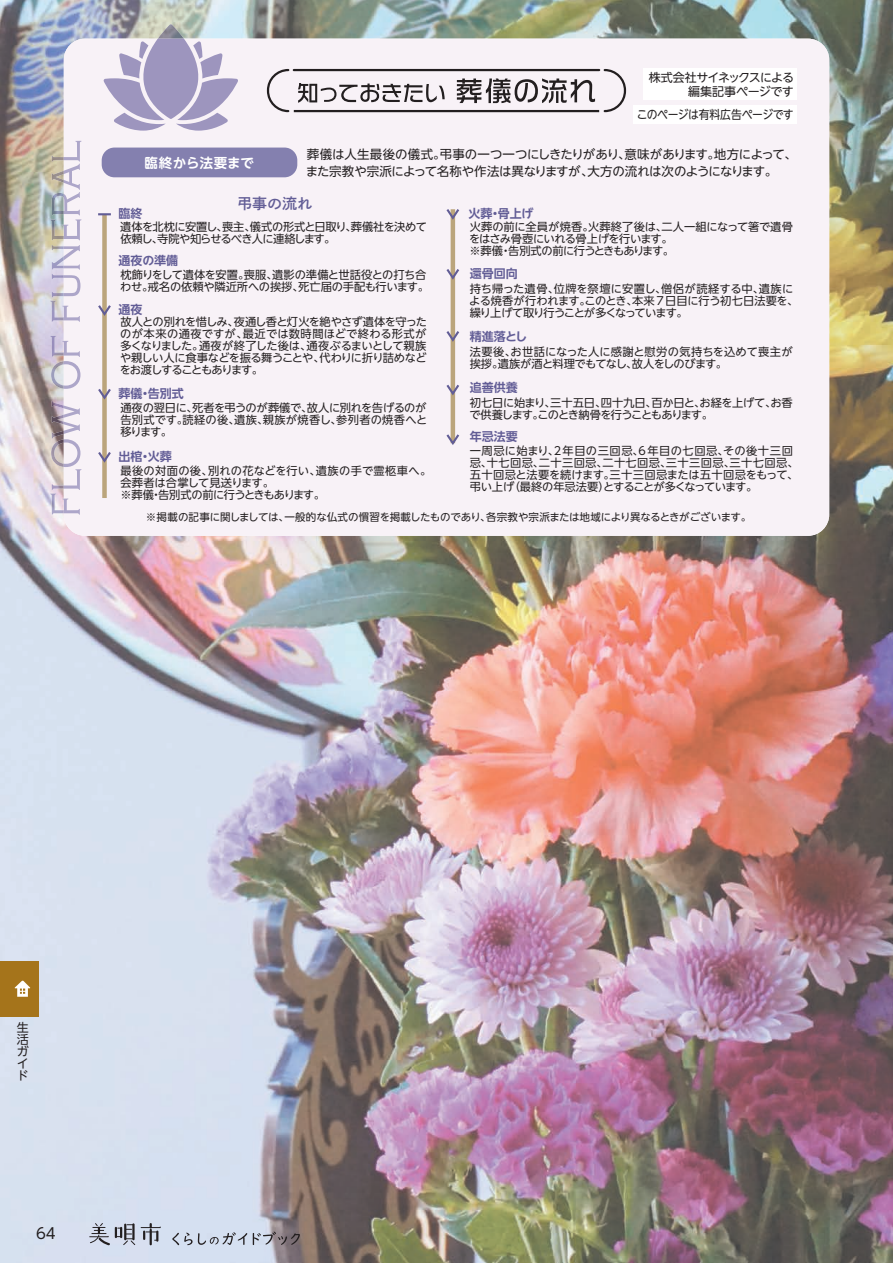
<style>
.page{position:relative;width:893px;height:1263px;background:#fff}
.page>*{position:absolute;margin:0;border:0;box-sizing:border-box;transform-origin:0 0}
.t1{font:15px "Shuei Go Gin Std B";color:#625d96}
.t2{font:15px "UD Shin Go NT Pro";color:#231f20}
.t3{font:700 13.5px "UD Shin M Go Pro De";color:#fff}
.t4{font:12.45px/16.5px "UD Shin Go NT Pro";letter-spacing:-.015em;color:#231f20}
.t5{font:700 12px "UD Shin Go NT Pro De";color:#625d96}
.t6{font:12px/12px "UD Shin Go NT Pro";letter-spacing:-.035em;color:#231f20;text-align:right}
.t7{font:12px "UD Shin Go NT Pro";letter-spacing:-.035em;color:#231f20;scale:.9 1}
.t8{font:11.25px/12px "UD Shin Go NT Pro";letter-spacing:-.02em;color:#231f20}
.t9{font:11.25px/12px "UD Shin Go NT Pro";letter-spacing:.035em;color:#231f20}
.t10{font:11.25px/12px "UD Shin Go NT Pro";letter-spacing:-.055em;color:#231f20}
.t11{font:11.25px/12px "UD Shin Go NT Pro";color:#231f20}
.t12{font:11.25px/12px "UD Shin Go NT Pro";letter-spacing:-.05em;color:#231f20}
.t13{font:10.5px "UD Shin Go NT Pro";letter-spacing:-.01em;color:#231f20}
</style>
<div class="page">
<img style="left:0;top:0;width:893px;height:1263px">
<div style="left:64px;top:39px;width:765px;height:497px;background:#f8f2f7;border-radius:21px"></div>
<div style="left:102px;top:148px;width:195px;height:29px;background:#8480af;border-radius:13px"></div>
<div style="left:633px;top:105px;width:164px;height:18px;background:#fff"></div>
<div style="left:643px;top:69px;width:154px;height:31px;background:#fff"></div>
<div style="left:102px;top:214px;width:5px;height:284px;background:#bba57c"></div>
<svg style="left:98px;top:450px;width:13px;height:15px"></svg>
<svg style="left:98px;top:386px;width:13px;height:15px"></svg>
<svg style="left:98px;top:303px;width:13px;height:15px"></svg>
<svg style="left:298px;top:83px;width:147px;height:20px"></svg>
<svg style="left:457px;top:78px;width:138px;height:25px"></svg>
<svg style="left:603px;top:69px;width:24px;height:44px"></svg>
<hr style="left:294px;top:69px;width:305px;height:2px;background:#231f20">
<svg style="left:266px;top:69px;width:24px;height:44px"></svg>
<hr style="left:294px;top:110px;width:305px;height:2px;background:#231f20">
<img style="left:50px;top:493px;width:14px;height:22px">
<svg style="left:64px;top:498px;width:16px;height:17px"></svg>
<img style="left:51px;top:401px;width:13px;height:66px">
<svg style="left:52px;top:406px;width:29px;height:84px"></svg>
<img style="left:51px;top:361px;width:13px;height:28px">
<img style="left:50px;top:336px;width:14px;height:21px">
<svg style="left:64px;top:341px;width:16px;height:48px"></svg>
<img style="left:50px;top:301px;width:14px;height:21px">
<svg style="left:64px;top:306px;width:16px;height:16px"></svg>
<img style="left:52px;top:296px;width:12px;height:1px">
<img style="left:50px;top:220px;width:2px;height:20px">
<svg style="left:52px;top:141px;width:29px;height:155px"></svg>
<svg style="left:98px;top:213px;width:13px;height:2px"></svg>
<hr style="left:451px;top:209px;width:4px;height:234px;background:#bba57c">
<svg style="left:446px;top:432px;width:14px;height:13px"></svg>
<svg style="left:446px;top:382px;width:13px;height:15px"></svg>
<svg style="left:446px;top:329px;width:14px;height:15px"></svg>
<svg style="left:446px;top:267px;width:13px;height:15px"></svg>
<svg style="left:446px;top:209px;width:14px;height:13px"></svg>
<img style="left:158px;top:24px;width:26px;height:15px">
<svg style="left:104px;top:39px;width:134px;height:92px"></svg>
<svg style="left:172px;top:1232px;width:75px;height:13px"></svg>
<svg style="left:253px;top:1231px;width:47px;height:14px"></svg>
<svg style="left:89px;top:1223px;width:46px;height:22px"></svg>
<svg style="left:141px;top:1223px;width:20px;height:22px"></svg>
<div style="left:0;top:961px;width:38px;height:55px;background:#a5741b"></div>
<svg style="left:14px;top:980px;width:16px;height:17px"></svg>
<p class="t6" style="left:649px;top:70px;width:147px;line-height:14.4px">株式会社サイネックスによる編集記事ページです</p>
<p class="t7" style="left:637px;top:105px;width:176px">このページは有料広告ページです</p>
<p class="t3" style="left:145px;top:151px;width:111px">臨終から法要まで</p>
<p class="t4" style="left:306px;top:146px;width:493px">葬儀は人生最後の儀式。弔事の一つ一つにしきたりがあり、意味があります。地方によって、また宗教や宗派によって名称や作法は異なりますが、大方の流れは次のようになります。</p>
<p class="t5" style="left:119px;top:203px;width:25px">臨終</p>
<h1 class="t1" style="left:237px;top:193px;width:76px">弔事の流れ</h1>
<p class="t12" style="left:120px;top:220px;width:308px">遺体を北枕に安置し、喪主、儀式の形式と日取り、葬儀社を決めて依頼し、寺院や知らせるべき人に連絡します。</p>
<p class="t5" style="left:119px;top:250px;width:61px">通夜の準備</p>
<p class="t8" style="left:120px;top:268px;width:310px">枕飾りをして遺体を安置。喪服、遺影の準備と世話役との打ち合わせ。戒名の依頼や隣近所への挨拶、死亡届の手配も行います。</p>
<p class="t5" style="left:119px;top:299px;width:25px">通夜</p>
<p class="t8" style="left:120px;top:316px;width:309px;text-align:justify">故人との別れを惜しみ、夜通し香と灯火を絶やさず遺体を守ったのが本来の通夜ですが、最近では数時間ほどで終わる形式が多くなりました。通夜が終了した後は、通夜ぶるまいとして親族や親しい人に食事などを振る舞うことや、代わりに折り詰めなどをお渡しすることもあります。</p>
<p class="t5" style="left:119px;top:383px;width:67px">葬儀・告別式</p>
<p class="t8" style="left:120px;top:401px;width:308px;text-align:justify">通夜の翌日に、死者を弔うのが葬儀で、故人に別れを告げるのが告別式です。読経の後、遺族、親族が焼香し、参列者の焼香へと移ります。</p>
<p class="t5" style="left:119px;top:446px;width:55px">出棺・火葬</p>
<p class="t8" style="left:120px;top:464px;width:312px">最後の対面の後、別れの花などを行い、遺族の手で霊柩車へ。会葬者は合掌して見送ります。<br>※葬儀・告別式の前に行うときもあります。</p>
<p class="t5" style="left:468px;top:203px;width:67px">火葬・骨上げ</p>
<p class="t8" style="left:469px;top:220px;width:325px">火葬の前に全員が焼香。火葬終了後は、二人一組になって箸で遺骨をはさみ骨壺にいれる骨上げを行います。<br>※葬儀・告別式の前に行うときもあります。</p>
<p class="t5" style="left:470px;top:264px;width:49px">還骨回向</p>
<p class="t8" style="left:469px;top:282px;width:331px">持ち帰った遺骨、位牌を祭壇に安置し、僧侶が読経する中、遺族による焼香が行われます。このとき、本来 7日目に行う初七日法要を、繰り上げて取り行うことが多くなっています。</p>
<p class="t5" style="left:470px;top:326px;width:59px">精進落とし</p>
<p class="t11" style="left:470px;top:345px;width:325px">法要後、お世話になった人に感謝と慰労の気持ちを込めて喪主が挨拶。遺族が酒と料理でもてなし、故人をしのびます。</p>
<p class="t5" style="left:470px;top:378px;width:49px">追善供養</p>
<p class="t10" style="left:469px;top:396px;width:325px">初七日に始まり、三十五日、四十九日、百か日と、お経を上げて、お香で供養します。このとき納骨を行うこともあります。</p>
<p class="t5" style="left:470px;top:427px;width:49px">年忌法要</p>
<p class="t9" style="left:470px;top:444px;width:330px">一周忌に始まり、2年目の三回忌、6年目の七回忌、その後十三回忌、十七回忌、二十三回忌、二十七回忌、三十三回忌、三十七回忌、五十回忌と法要を続けます。三十三回忌または五十回忌をもって、弔い上げ（最終の年忌法要）とすることが多くなっています。</p>
<p class="t13" style="left:146px;top:509px;width:607px">※掲載の記事に関しましては、一般的な仏式の慣習を掲載したものであり、各宗教や宗派または地域により異なるときがございます。</p>
<p class="t6" style="left:17px;top:1021px;width:13px;text-align:justify">生活ガイド</p>
<h1 class="t2" style="left:36px;top:1221px;width:21px">64</h1>
</div>
